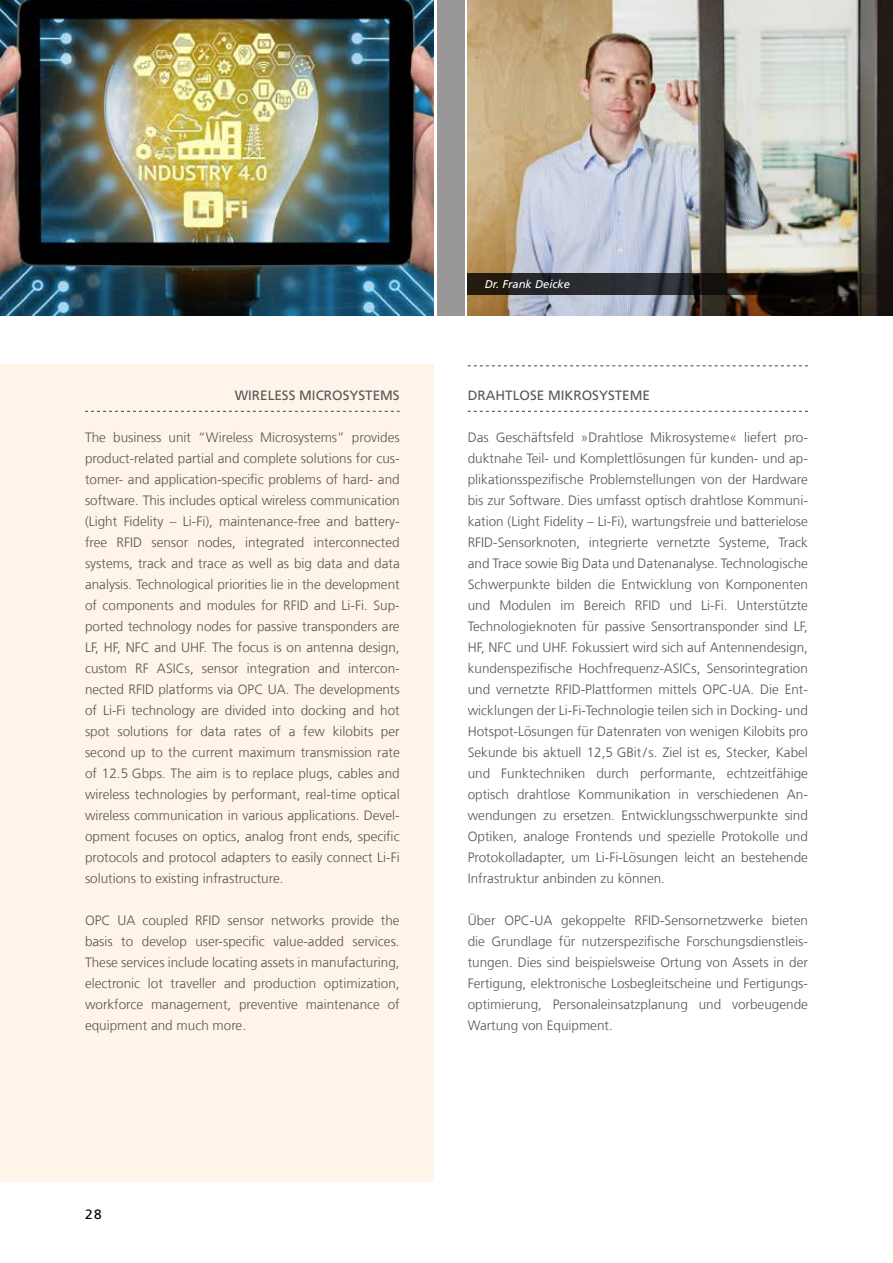
<style>
.page{position:relative;width:893px;height:1263px;background:#fff}
.page>*{position:absolute;margin:0;border:0;box-sizing:border-box;transform-origin:0 0}
.t1{font:300 13.5px/21px "Frutiger LT Com";color:#575756;text-align:justify}
.t2{font:13.5px "Frutiger LT Com";color:#575756}
.t3{font:13.5px "Frutiger LT Com";color:#000}
.t4{font:italic 11.25px "Frutiger LT Com";color:#fff}
</style>
<div class="page">
<div style="left:437px;top:0;width:28px;height:316px;background:#999797"></div>
<img style="left:0;top:0;width:434px;height:316px">
<img style="left:468px;top:0;width:425px;height:316px">
<svg style="left:468px;top:274px;width:425px;height:21px;background:#1e1c1b"></svg>
<svg style="left:468px;top:365px;width:340px;height:1px"></svg>
<svg style="left:468px;top:411px;width:340px;height:1px"></svg>
<div style="left:0;top:365px;width:434px;height:817px;background:#fef4e9"></div>
<svg style="left:85px;top:411px;width:315px;height:1px"></svg>
<p class="t2" style="left:235px;top:387px;width:167px">WI RELESS MICROSYSTEMS</p>
<p class="t1" style="left:85px;top:426px;width:316px">The business unit “Wireless Microsystems” provides product-related partial and complete solutions for cus&shy;tomer- and application-specific problems of hard- and software. This includes optical wireless communication (Light Fidelity – Li-Fi), maintenance-free and battery&shy;free RFID sensor nodes, integrated interconnected systems, track and trace as well as big data and data analysis. Technological priorities lie in the development of components and modules for RFID and Li-Fi. Sup&shy;ported technology nodes for passive transponders are LF, HF, NFC and UHF. The focus is on antenna design, custom RF ASICs, sensor integration and intercon&shy;nected RFID platforms via OPC UA. The developments of Li-Fi technology are divided into docking and hot spot solutions for data rates of a few kilobits per second up to the current maximum transmission rate of 12.5 Gbps. The aim is to replace plugs, cables and wireless technologies by performant, real-time optical wireless communication in various applications. Devel&shy;opment focuses on optics, analog front ends, specific protocols and protocol adapters to easily connect Li-Fi solutions to existing infrastructure.</p>
<p class="t1" style="left:85px;top:910px;width:316px">OPC UA coupled RFID sensor networks provide the basis to develop user-specific value-added services.<br>These services include locating assets in manufacturing, electronic lot traveller and production optimization, workforce management, preventive maintenance of equipment and much more.</p>
<p class="t4" style="left:485px;top:278px;width:87px">Dr. Frank Deicke</p>
<p class="t2" style="left:468px;top:387px;width:184px">DRAHTLOSE MI KROSYSTEM E</p>
<p class="t1" style="left:468px;top:426px;width:342px">Das Geschäftsfeld »Drahtlose Mikrosysteme« liefert pro&shy;duktnahe Teil- und Komplettlösungen für kunden- und ap&shy;plikationsspezifische Problemstellungen von der Hardware bis zur Software. Dies umfasst optisch drahtlose Kommuni&shy;kation (Light Fidelity – Li-Fi), wartungsfreie und batterielose RFID-Sensorknoten, integrierte vernetzte Systeme, Track and Trace sowie Big Data und Datenanalyse. Technologische Schwerpunkte bilden die Entwicklung von Komponenten und Modulen im Bereich RFID und Li-Fi. Unterstützte Technologieknoten für passive Sensortransponder sind LF, HF, NFC und UHF. Fokussiert wird sich auf Antennendesign, kundenspezifische Hochfrequenz-ASICs, Sensorintegration und vernetzte RFID-Plattformen mittels OPC-UA. Die Ent&shy;wicklungen der Li-Fi-Technologie teilen sich in Docking- und Hotspot-Lösungen für Datenraten von wenigen Kilobits pro Sekunde bis aktuell 12,5 GBit/s. Ziel ist es, Stecker, Kabel und Funktechniken durch performante, echtzeitfähige optisch drahtlose Kommunikation in verschiedenen An&shy;wendungen zu ersetzen. Entwicklungsschwerpunkte sind Optiken, analoge Frontends und spezielle Protokolle und Protokolladapter, um Li-Fi-Lösungen leicht an bestehende Infrastruktur anbinden zu können.</p>
<p class="t1" style="left:468px;top:910px;width:342px">Über OPC-UA gekoppelte RFID-Sensornetzwerke bieten die Grundlage für nutzerspezifische Forschungsdienstleis&shy;tungen. Dies sind beispielsweise Ortung von Assets in der Fertigung, elektronische Losbegleitscheine und Fertigungs&shy;optimierung, Personaleinsatzplanung und vorbeugende Wartung von Equipment.</p>
<p class="t3" style="left:85px;top:1206px;width:18px">28</p>
</div>
